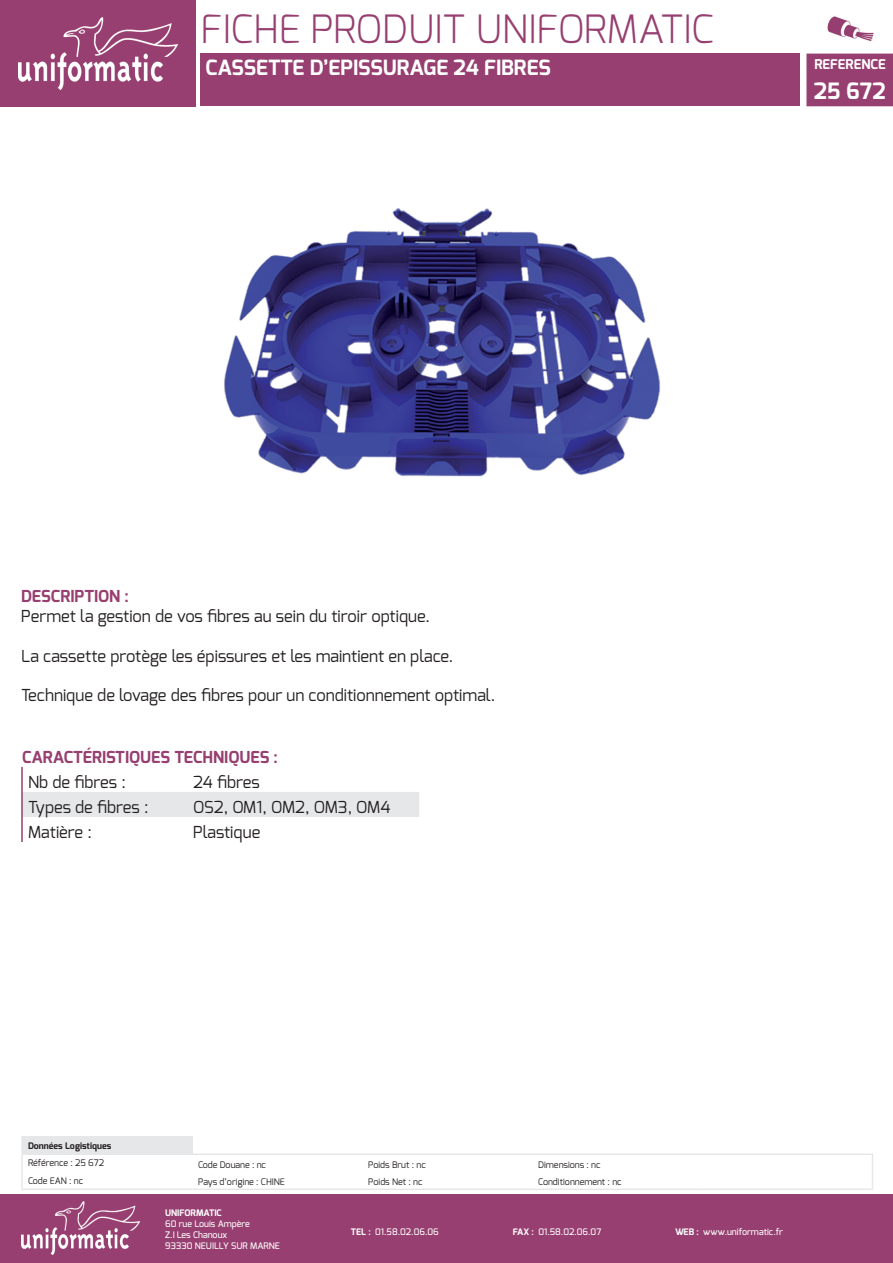
<style>
.page{position:relative;width:893px;height:1263px;background:#fff}
.page>*{position:absolute;margin:0;border:0;box-sizing:border-box;transform-origin:0 0}
.t1{font:300 39px "Exo";color:#963f70}
.t2{font:700 22.5px "Exo";color:#fff}
.t3{font:700 21px "Exo";color:#fff}
.t4{font:16.5px "Exo";color:#231f20}
.t5{font:700 16.5px "Exo";color:#963f70}
.t6{font:700 13.5px "Exo";color:#fff}
.t7{font:9px "Exo";color:#231f20}
.t8{font:500 9px/10.8px "Exo";color:#fff}
.t9{font:700 9px "Exo";color:#231f20}
.t10{font:700 9px "Exo";color:#fff}
.s1{font-weight:700}
</style>
<div class="page">
<div style="left:0;top:1195px;width:893px;height:68px;background:#963f70"></div>
<div style="left:200px;top:54px;width:599px;height:52px;background:#963f70"></div>
<img style="left:21px;top:1201px;width:118px;height:53px">
<div style="left:23px;top:792px;width:396px;height:25px;background:#e6e7e9"></div>
<hr style="left:21px;top:767px;width:2px;height:25px;background:#963f70">
<hr style="left:21px;top:792px;width:2px;height:25px;background:#963f70">
<hr style="left:21px;top:817px;width:2px;height:25px;background:#963f70">
<div style="left:0;top:0;width:196px;height:106px;background:#963f70"></div>
<img style="left:18px;top:17px;width:160px;height:73px">
<hr style="left:21px;top:1188px;width:171px;height:2px;background:#e6e7e9">
<hr style="left:192px;top:1188px;width:170px;height:2px;background:#e6e7e9">
<hr style="left:362px;top:1188px;width:170px;height:2px;background:#e6e7e9">
<hr style="left:532px;top:1188px;width:170px;height:2px;background:#e6e7e9">
<hr style="left:702px;top:1188px;width:171px;height:2px;background:#e6e7e9">
<hr style="left:21px;top:1136px;width:172px;height:1px;background:#e6e7e9">
<svg style="left:21px;top:1137px;width:852px;height:52px"></svg>
<hr style="left:21px;top:1153px;width:171px;height:2px;background:#e6e7e9">
<div style="left:806px;top:54px;width:87px;height:52px;background:#963f70"></div>
<img style="left:827px;top:16px;width:47px;height:25px">
<img style="left:224px;top:208px;width:436px;height:269px">
<h1 class="t1" style="left:200px;top:3px;width:515px">FICHE PRODUIT UNIFORMATIC</h1>
<p class="t3" style="left:206px;top:54px;width:347px">CASSETTE D’EPISSURAGE 24 FIBRES</p>
<p class="t6" style="left:814px;top:56px;width:73px">REFERENCE</p>
<h2 class="t2" style="left:814px;top:77px;width:73px">25 672</h2>
<p class="t5" style="left:21px;top:586px;width:109px">DESCRIPTION :</p>
<p class="t4" style="left:21px;top:606px;width:410px">Permet la gestion de vos fibres au sein du tiroir optique.</p>
<p class="t4" style="left:21px;top:645px;width:433px">La cassette protège les épissures et les maintient en place.</p>
<p class="t4" style="left:21px;top:685px;width:476px">Technique de lovage des fibres pour un conditionnement optimal.</p>
<p class="t5" style="left:22px;top:746px;width:257px">CARACTÉRISTIQUES TECHNIQUES :</p>
<p class="t4" style="left:28px;top:771px;width:99px">Nb de fibres :</p>
<p class="t4" style="left:193px;top:771px;width:68px">24 fibres</p>
<p class="t4" style="left:28px;top:796px;width:122px">Types de fibres :</p>
<p class="t4" style="left:193px;top:796px;width:199px">OS2, OM1, OM2, OM3, OM4</p>
<p class="t4" style="left:28px;top:821px;width:65px">Matière :</p>
<p class="t4" style="left:193px;top:821px;width:69px">Plastique</p>
<p class="t9" style="left:28px;top:1140px;width:85px">Données Logistiques</p>
<p class="t7" style="left:28px;top:1157px;width:78px">Référence : 25 672</p>
<p class="t7" style="left:198px;top:1158px;width:69px">Code Douane : nc</p>
<p class="t7" style="left:368px;top:1158px;width:59px">Poids Brut : nc</p>
<p class="t7" style="left:538px;top:1158px;width:64px">Dimensions : nc</p>
<p class="t7" style="left:28px;top:1175px;width:57px">Code EAN : nc</p>
<p class="t7" style="left:198px;top:1176px;width:88px">Pays d’origine : CHINE</p>
<p class="t7" style="left:368px;top:1176px;width:56px">Poids Net : nc</p>
<p class="t7" style="left:538px;top:1176px;width:85px">Conditionnement : nc</p>
<p class="t10" style="left:165px;top:1207px;width:58px">UNIFORMATIC</p>
<p class="t8" style="left:165px;top:1218px;width:116px">60 rue Louis Ampère<br>Z.I Les Chanoux<br>93330 NEUILLY SUR MARNE</p>
<p class="t8" style="left:351px;top:1226px;width:89px"><span class="s1">TEL :</span> 01.58.02.06.06</p>
<p class="t8" style="left:513px;top:1226px;width:90px"><span class="s1">FAX :</span> 01.58.02.06.07</p>
<p class="t8" style="left:675px;top:1226px;width:109px"><span class="s1">WEB :</span> www.uniformatic.fr</p>
</div>
